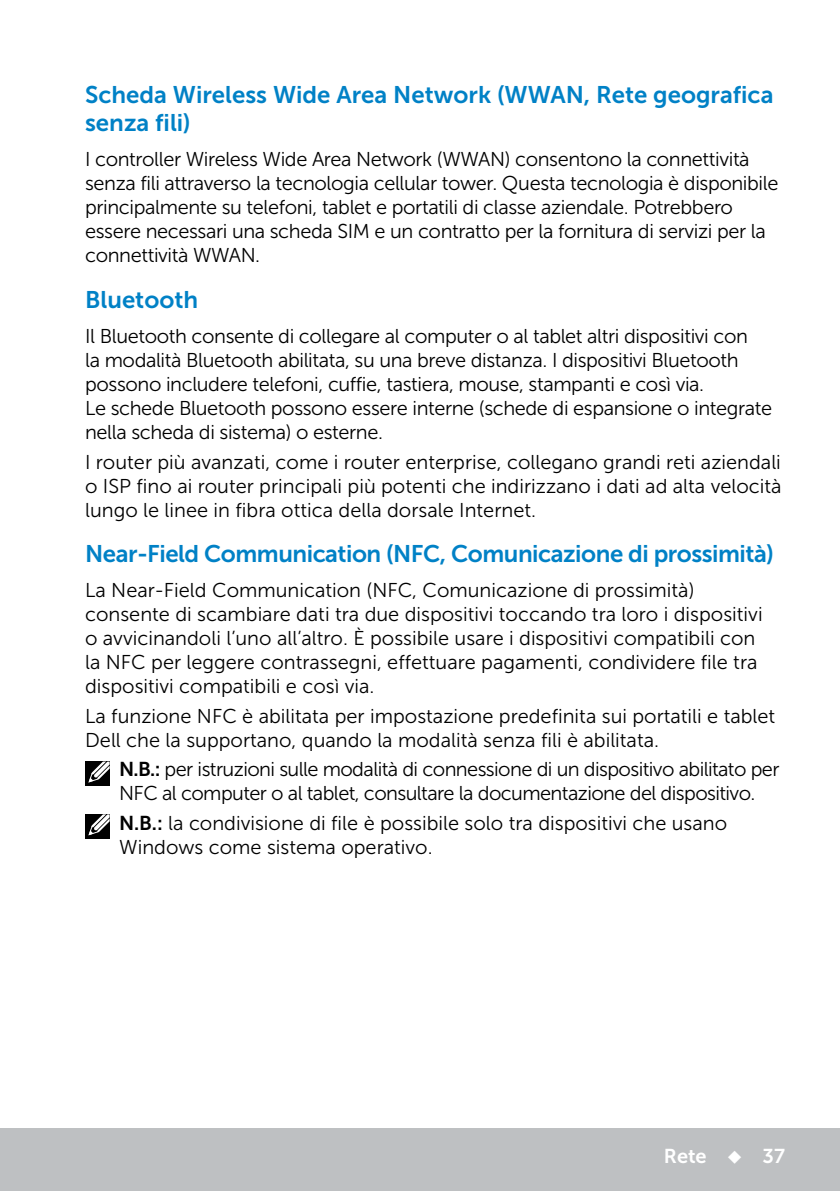
<style>
.page{position:relative;width:840px;height:1191px;background:#fff}
.page>*{position:absolute;margin:0;border:0;box-sizing:border-box;transform-origin:0 0}
.Head2{font:24px/28px "Museo Sans For Dell 700";color:#0081c6}
.Head2-2{font:24px "Museo Sans For Dell 700";letter-spacing:-.02em;color:#0081c6}
.Paragraph{font:20px/24px "Museo Sans For Dell 300";letter-spacing:-.02em;color:#000}
.Paragraph-2{font:20px/24px "Museo Sans For Dell 300";color:#000}
.Note{font:20px/24px "Museo Sans For Dell 300";letter-spacing:-.03em;color:#000}
.Note-2{font:20px/24px "Museo Sans For Dell 300";color:#000}
.t1{font:20px "Museo Sans For Dell 700";color:#fff}
.s1{font-family:"Museo Sans For Dell 700"}
</style>
<div class="page">
<div style="left:0;top:1128px;width:839px;height:63px;background:#bec0c2"></div>
<div style="left:85px;top:761px;width:24px;height:25px;background:#000"></div>
<svg style="left:88px;top:761px;width:22px;height:22px"></svg>
<div style="left:85px;top:814px;width:24px;height:25px;background:#000"></div>
<svg style="left:88px;top:814px;width:22px;height:22px"></svg>
<p class="Head2" style="left:85px;top:81px;width:689px">Scheda Wireless Wide Area Network (WWAN, Rete geografica senza fili)</p>
<p class="Paragraph" style="left:85px;top:148px;width:694px">I controller Wireless Wide Area Network (WWAN) consentono la connettività senza fili attraverso la tecnologia cellular tower. Questa tecnologia è disponibile principalmente su telefoni, tablet e portatili di classe aziendale. Potrebbero essere necessari una scheda SIM e un contratto per la fornitura di servizi per la connettività WWAN.</p>
<p class="Head2" style="left:85px;top:285px;width:114px">Bluetooth</p>
<p class="Paragraph" style="left:85px;top:324px;width:688px">Il Bluetooth consente di collegare al computer o al tablet altri dispositivi con<br>la modalità Bluetooth abilitata, su una breve distanza. I dispositivi Bluetooth possono includere telefoni, cuffie, tastiera, mouse, stampanti e così via.<br>Le schede Bluetooth possono essere interne (schede di espansione o integrate nella scheda di sistema) o esterne.</p>
<p class="Paragraph" style="left:85px;top:450px;width:697px;text-align:justify">I router più avanzati, come i router enterprise, collegano grandi reti aziendali o ISP fino ai router principali più potenti che indirizzano i dati ad alta velocità lungo le linee in fibra ottica della dorsale Internet.</p>
<p class="Head2-2" style="left:85px;top:540px;width:689px">Near-Field Communication (NFC, Comunicazione di prossimità)</p>
<p class="Paragraph-2" style="left:85px;top:578px;width:678px">La Near-Field Communication (NFC, Comunicazione di prossimità) consente di scambiare dati tra due dispositivi toccando tra loro i dispositivi o avvicinandoli l’uno all’altro. È possibile usare i dispositivi compatibili con la NFC per leggere contrassegni, effettuare pagamenti, condividere file tra dispositivi compatibili e così via.</p>
<p class="Paragraph-2" style="left:85px;top:704px;width:691px">La funzione NFC è abilitata per impostazione predefinita sui portatili e tablet<br>Dell che la supportano, quando la modalità senza fili è abilitata.</p>
<p class="Note" style="left:119px;top:757px;width:661px"><span class="s1">N.B.:</span> per istruzioni sulle modalità di connessione di un dispositivo abilitato per<br>NFC al computer o al tablet, consultare la documentazione del dispositivo.</p>
<p class="Note-2" style="left:119px;top:811px;width:609px"><span class="s1">N.B.:</span> la condivisione di file è possibile solo tra dispositivi che usano<br>Windows come sistema operativo.</p>
<p class="t1" style="left:663px;top:1144px;width:122px">Rete ◆ 37</p>
</div>
